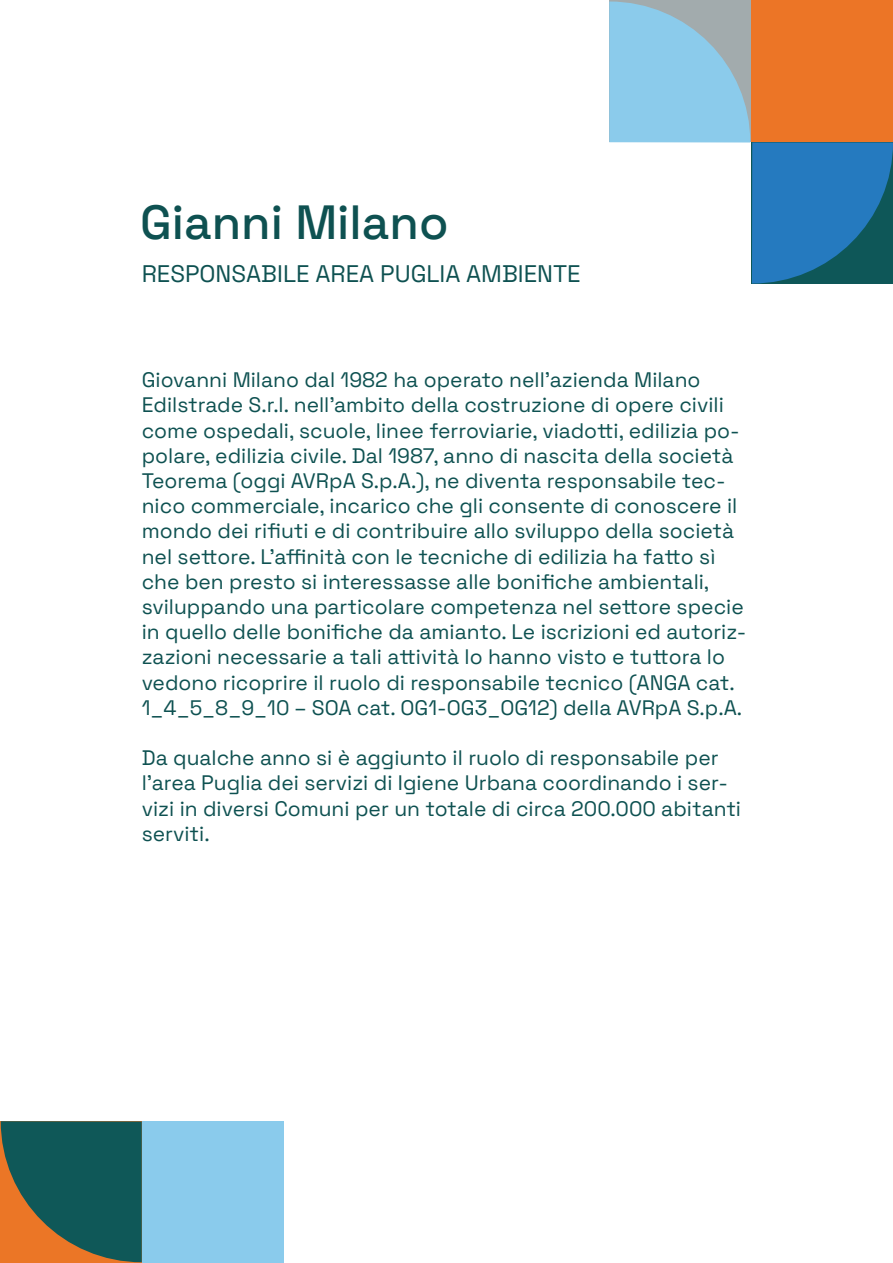
<style>
.page{position:relative;width:893px;height:1263px;background:#fff}
.page>*{position:absolute;margin:0;border:0;box-sizing:border-box;transform-origin:0 0}
.t1{font:300 48px "Space Grotesk";color:#0e5151}
.t2{font:300 24px "Space Grotesk";color:#0e5151}
.t3{font:300 21px/25.2px "Space Grotesk";color:#0e5151}
</style>
<div class="page">
<div style="left:142px;top:1121px;width:142px;height:142px;background:#8acbec"></div>
<svg style="left:1px;top:1121px;width:141px;height:141px;background:#3e5e4d"></svg>
<svg style="left:609px;top:2px;width:284px;height:282px"></svg>
<h1 class="t1" style="left:140px;top:187px;width:310px">Gianni Milano</h1>
<p class="t2" style="left:142px;top:256px;width:441px">RESPONSABILE AREA PUGLIA AMBIENTE</p>
<p class="t3" style="left:142px;top:366px;width:606px">Giovanni Milano dal 1982 ha operato nell’azienda Milano Edilstrade S.r.l. nell’ambito della costruzione di opere civili come ospedali, scuole, linee ferroviarie, viadotti, edilizia po&shy;polare, edilizia civile. Dal 1987, anno di nascita della società Teorema (oggi AVRpA S.p.A.), ne diventa responsabile tec&shy;nico commerciale, incarico che gli consente di conoscere il mondo dei rifiuti e di contribuire allo sviluppo della società nel settore. L’affinità con le tecniche di edilizia ha fatto sì che ben presto si interessasse alle bonifiche ambientali, sviluppando una particolare competenza nel settore specie in quello delle bonifiche da amianto. Le iscrizioni ed autoriz&shy;zazioni necessarie a tali attività lo hanno visto e tuttora lo vedono ricoprire il ruolo di responsabile tecnico (ANGA cat.<br>1_4_5_8_9_10 – SOA cat. OG1-OG3_OG12) della AVRpA S.p.A.</p>
<p class="t3" style="left:142px;top:744px;width:601px">Da qualche anno si è aggiunto il ruolo di responsabile per l’area Puglia dei servizi di Igiene Urbana coordinando i ser&shy;vizi in diversi Comuni per un totale di circa 200.000 abitanti serviti.</p>
</div>
